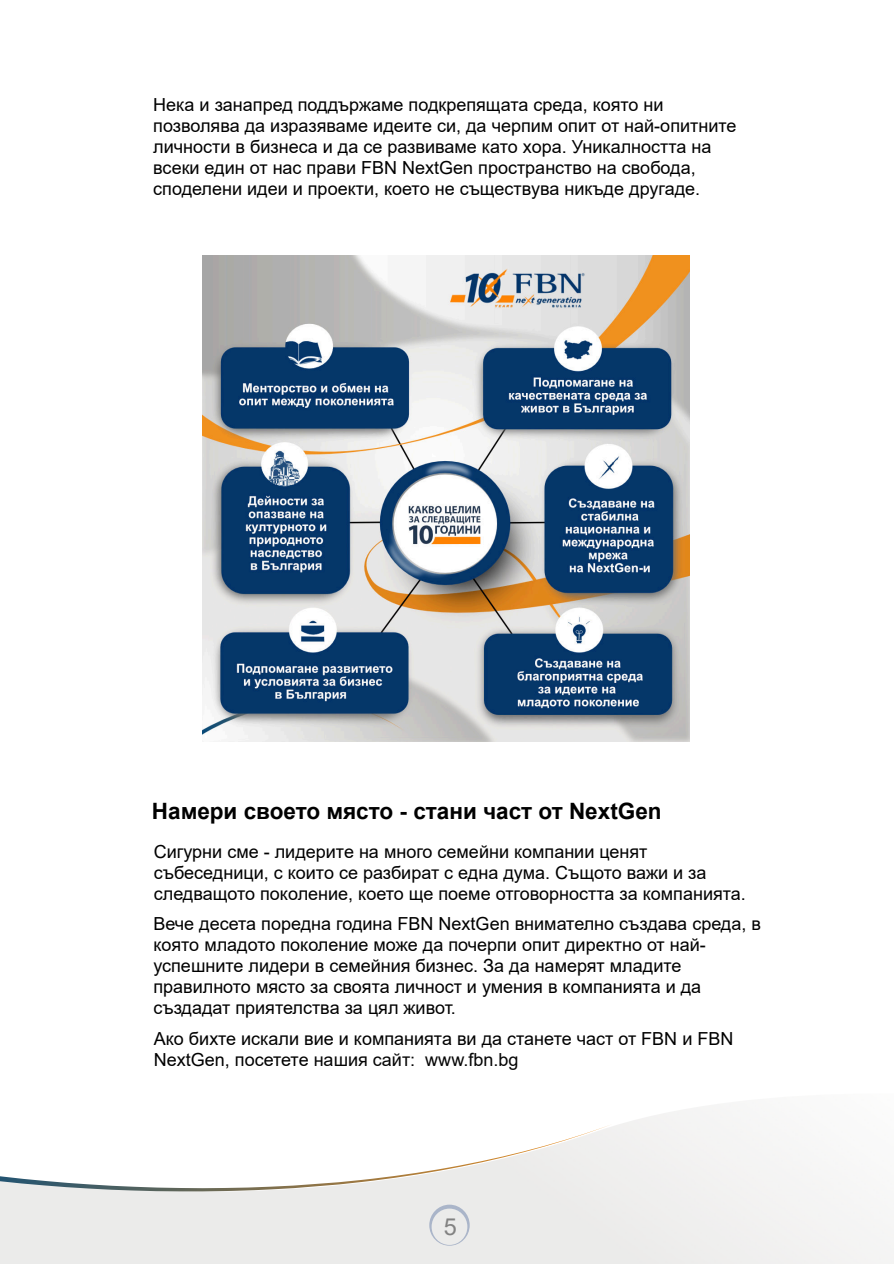
<style>
.page{position:relative;width:894px;height:1264px;background:#fff}
.page>*{position:absolute;margin:0;border:0;box-sizing:border-box;transform-origin:0 0}
.t1{font:23.4px "Arial";color:#828282}
.t2{font:700 22.5px "Arial";color:#000}
.t3{font:18px/21px "Arial";color:#000}
.s1{color:#050505}
</style>
<div class="page">
<img style="left:203px;top:256px;width:485px;height:485px">
<img style="left:0;top:1124px;width:612px;height:67px">
<svg style="left:429px;top:1204px;width:40px;height:41px;background:#e0e1e4"></svg>
<p class="t3" style="left:153px;top:95px;width:584px">Нека и занапред поддържаме подкрепящата среда, която ни позволява да изразяваме идеите си, да черпим опит от най-опитните личности в бизнеса и да се развиваме като хора. Уникалността на всеки един от нас прави FBN NextGen пространство на свобода, споделени идеи и проекти, което не съществува никъде другаде.</p>
<p class="t2" style="left:152px;top:802px;width:511px">Намери своето място - стани част от NextGen</p>
<p class="t3" style="left:154px;top:842px;width:593px">Сигурни сме - лидерите на много семейни компании ценят събеседници, с които се разбират с една дума. Същото важи и за следващото поколение, което ще поеме отговорността за компанията.</p>
<p class="t3" style="left:153px;top:915px;width:609px">Вече десета поредна година FBN NextGen внимателно създава среда, в която младото поколение може да почерпи опит директно от най&shy;успешните лидери в семейния бизнес. За да намерят младите правилното място за своята личност и умения в компанията и да създадат приятелства за цял живот.</p>
<p class="t3" style="left:154px;top:1029px;width:581px">Ако бихте искали вие и компанията ви да станете част от FBN и FBN<br>NextGen, посетете <span class="s1">нашия сайт: www.fbn.bg</span></p>
<p class="t1" style="left:443px;top:1217px;width:15px">5</p>
</div>
